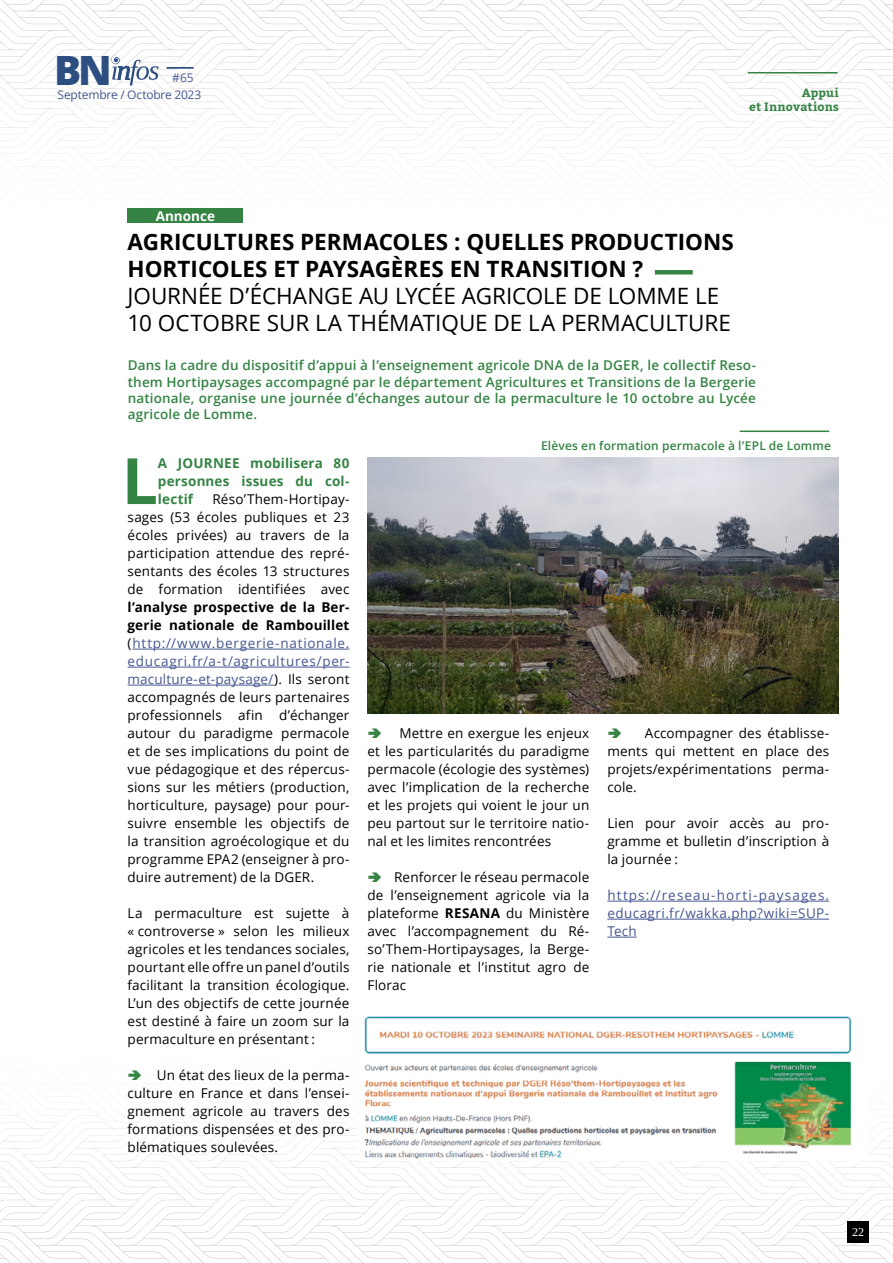
<style>
.page{position:relative;width:893px;height:1263px;background:#fff}
.page>*{position:absolute;margin:0;border:0;box-sizing:border-box;transform-origin:0 0}
.t1{font:700 63.9px "Open Sans";color:#358444}
.t2{font:800 40.35px "Open Sans";color:#2d4e80}
.t3{font:22.5px/27px "Open Sans";letter-spacing:-.005em;color:#000}
.t4{font:700 22.5px/27px "Open Sans";color:#000}
.t5{font:13.5px/18px "Open Sans";letter-spacing:.01em;color:#000;text-align:justify}
.t6{font:600 13.5px/16.2px "Open Sans";letter-spacing:.01em;color:#358444;text-align:justify}
.t7{font:13.5px/18px "Open Sans";letter-spacing:.04em;color:#465792;text-align:justify}
.t8{font:700 13.5px/18px "Open Sans";letter-spacing:.01em;color:#358444;text-align:justify}
.t9{font:700 13.5px "Open Sans";color:#fff}
.t10{font:600 12px "Open Sans";letter-spacing:.015em;color:#358444}
.t11{font:12px "Open Sans";letter-spacing:-.015em;color:#465792}
.t12{font:700 12px/14.4px "Kadwa";letter-spacing:.01em;color:#358444;text-align:right}
.t13{font:12px "Tinos";color:#fff}
.s1{font-weight:700}
.s2{color:#465792}
</style>
<div class="page">
<svg style="left:0;top:0;width:893px;height:223px"></svg>
<hr style="left:167px;top:67px;width:27px;height:2px;background:#2d4e80">
<hr style="left:748px;top:72px;width:89px;height:2px;background:#358444">
<div style="left:128px;top:208px;width:115px;height:15px;background:#358444"></div>
<div style="left:655px;top:270px;width:38px;height:5px;background:#358444"></div>
<hr style="left:132px;top:649px;width:217px;height:1px;background:#465792">
<hr style="left:128px;top:667px;width:221px;height:1px;background:#465792">
<hr style="left:128px;top:685px;width:146px;height:1px;background:#465792">
<hr style="left:607px;top:901px;width:222px;height:1px;background:#465792">
<hr style="left:607px;top:919px;width:222px;height:1px;background:#465792">
<hr style="left:607px;top:937px;width:30px;height:1px;background:#465792">
<img style="left:367px;top:457px;width:472px;height:257px">
<img style="left:364px;top:1016px;width:487px;height:36px">
<hr style="left:740px;top:430px;width:89px;height:2px;background:#358444">
<svg style="left:0;top:1052px;width:893px;height:211px"></svg>
<h2 class="t2" style="left:54px;top:40px;width:59px">BN</h2>
<p class="t11" style="left:58px;top:86px;width:145px">Septembre / Octobre 2023</p>
<p class="t11" style="left:172px;top:69px;width:23px">#65</p>
<p class="t12" style="left:749px;top:85px;width:91px">Appui<br>et Innovations</p>
<p class="t9" style="left:156px;top:206px;width:61px">Annonce</p>
<h3 class="t4" style="left:128px;top:228px;width:608px">AGRICULTURES PERMACOLES : QUELLES PRODUCTIONS<br>HORTICOLES ET PAYSAGÈRES EN TRANSITION ?</h3>
<h3 class="t3" style="left:128px;top:282px;width:605px">JOURNÉE D’ÉCHANGE AU LYCÉE AGRICOLE DE LOMME LE<br>10 OCTOBRE SUR LA THÉMATIQUE DE LA PERMACULTURE</h3>
<p class="t6" style="left:128px;top:357px;width:630px">Dans la cadre du dispositif d’appui à l’enseignement agricole DNA de la DGER, le collectif Reso&shy;them Hortipaysages accompagné par le département Agricultures et Transitions de la Bergerie nationale, organise une journée d’échanges autour de la permaculture le 10 octobre au Lycée agricole de Lomme.</p>
<h1 class="t1" style="left:122px;top:436px;width:38px">L</h1>
<p class="t8" style="left:158px;top:454px;width:193px">A JOURNEE mobilisera 80 personnes issues du col&shy;lectif</p>
<p class="t10" style="left:541px;top:437px;width:292px">Elèves en formation permacole à l’EPL de Lomme</p>
<p class="t5" style="left:128px;top:490px;width:223px;text-indent:85px">Réso’Them-Hortipay&shy;sages (53 écoles publiques et 23 écoles privées) au travers de la participation attendue des repré&shy;sentants des écoles 13 structures de formation identifiées avec</p>
<p class="t5" style="left:128px;top:598px;width:223px"><span class="s1">l’analyse prospective de la Ber&shy;gerie nationale de Rambouillet </span>(<span class="s2">http://www.bergerie-nationale. educagri.fr/a-t/agricultures/per&shy;maculture-et-paysage/</span>). Ils seront accompagnés de leurs partenaires professionnels afin d’échanger autour du paradigme permacole et de ses implications du point de vue pédagogique et des répercus&shy;sions sur les métiers (production, horticulture, paysage) pour pour&shy;suivre ensemble les objectifs de la transition agroécologique et du programme EPA2 (enseigner à pro&shy;duire autrement) de la DGER.</p>
<p class="t5" style="left:128px;top:904px;width:223px">La permaculture est sujette à « controverse » selon les milieux agricoles et les tendances sociales, pourtant elle offre un panel d’outils facilitant la transition écologique.<br>L’un des objectifs de cette journée est destiné à faire un zoom sur la permaculture en présentant :</p>
<p class="t5" style="left:128px;top:1066px;width:223px;text-indent:29px">Un état des lieux de la perma&shy;culture en France et dans l’ensei&shy;gnement agricole au travers des formations dispensées et des pro&shy;blématiques soulevées.</p>
<p class="t5" style="left:367px;top:724px;width:223px;text-indent:32px">Mettre en exergue les enjeux et les particularités du paradigme permacole (écologie des systèmes) avec l’implication de la recherche et les projets qui voient le jour un peu partout sur le territoire natio&shy;nal et les limites rencontrées</p>
<p class="t5" style="left:367px;top:868px;width:223px;text-indent:27px">Renforcer le réseau permacole de l’enseignement agricole via la plateforme <span class="s1">RESANA</span> du Ministère avec l’accompagnement du Ré&shy;so’Them-Hortipaysages, la Berge&shy;rie nationale et l’institut agro de Florac</p>
<p class="t5" style="left:607px;top:724px;width:223px;text-indent:38px">Accompagner des établisse&shy;ments qui mettent en place des projets/expérimentations perma&shy;cole.</p>
<p class="t5" style="left:607px;top:814px;width:223px">Lien pour avoir accès au pro&shy;gramme et bulletin d’inscription à la journée :</p>
<p class="t7" style="left:607px;top:886px;width:223px">https://reseau-horti-paysages. educagri.fr/wakka.php?wiki=SUP-Tech</p>
<p class="t13" style="left:852px;top:1224px;width:14px">22</p>
</div>
